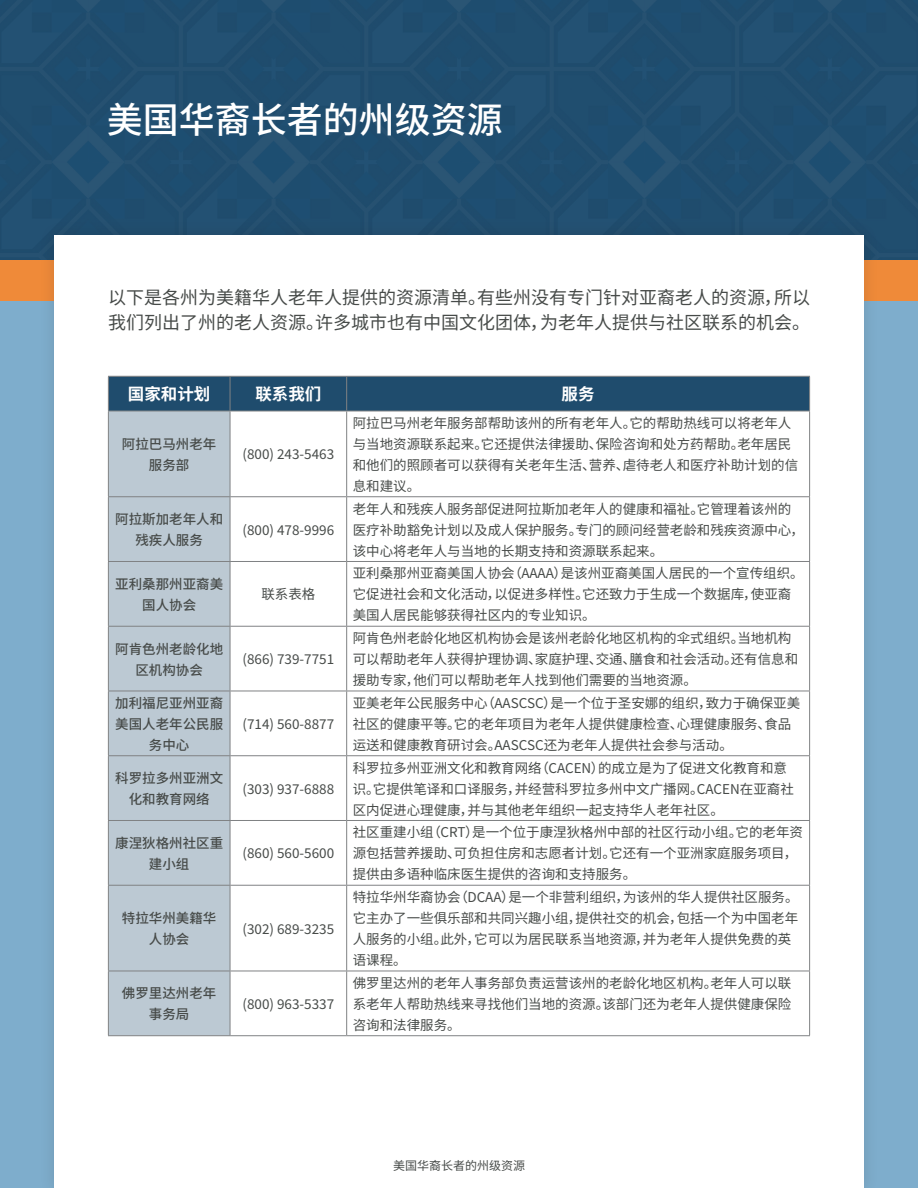
<style>
.page{position:relative;width:918px;height:1188px;background:#7eadcc}
.page>*{position:absolute;margin:0;border:0;box-sizing:border-box;transform-origin:0 0}
.t1{font:500 36px "Noto Sans SC";color:#fff}
.t2{font:18px/25.5px "Noto Sans SC";color:#474b49}
.t3{font:700 16.5px "Noto Sans SC";color:#fff}
.t4{font:13.5px/21px "Noto Sans SC";color:#474b49}
.t5{font:500 13.5px/21px "Noto Sans SC";color:#474b49;text-align:center}
.t6{font:12px "Noto Sans SC";color:#474b49}
</style>
<div class="page">
<div style="left:0;top:0;width:918px;height:280px;background:#1f4c6d"></div>
<div style="left:0;top:260px;width:918px;height:41px;background:#ef8a39"></div>
<div style="left:39px;top:220px;width:841px;height:968px;background:#231f20;opacity:.15"></div>
<div style="left:54px;top:235px;width:810px;height:953px;background:#fff"></div>
<div style="left:109px;top:377px;width:700px;height:34px;background:#1f4c6d"></div>
<div style="left:109px;top:412px;width:121px;height:623px;background:#bcc9d3"></div>
<hr style="left:108px;top:376px;width:122px;height:1px;background:#808284">
<hr style="left:108px;top:377px;width:1px;height:34px;background:#808284">
<hr style="left:230px;top:376px;width:117px;height:1px;background:#808284">
<hr style="left:230px;top:377px;width:1px;height:34px;background:#808284">
<hr style="left:347px;top:376px;width:463px;height:1px;background:#808284">
<hr style="left:346px;top:377px;width:1px;height:34px;background:#808284">
<hr style="left:809px;top:377px;width:1px;height:34px;background:#808284">
<hr style="left:108px;top:411px;width:122px;height:1px;background:#808284">
<hr style="left:108px;top:411px;width:1px;height:85px;background:#808284">
<hr style="left:230px;top:411px;width:117px;height:1px;background:#808284">
<hr style="left:230px;top:411px;width:1px;height:85px;background:#808284">
<hr style="left:347px;top:411px;width:463px;height:1px;background:#808284">
<hr style="left:346px;top:411px;width:1px;height:85px;background:#808284">
<hr style="left:809px;top:411px;width:1px;height:85px;background:#808284">
<hr style="left:108px;top:496px;width:122px;height:1px;background:#808284">
<hr style="left:108px;top:497px;width:1px;height:64px;background:#808284">
<hr style="left:230px;top:496px;width:117px;height:1px;background:#808284">
<hr style="left:230px;top:497px;width:1px;height:64px;background:#808284">
<hr style="left:347px;top:496px;width:463px;height:1px;background:#808284">
<hr style="left:346px;top:497px;width:1px;height:64px;background:#808284">
<hr style="left:809px;top:497px;width:1px;height:64px;background:#808284">
<hr style="left:108px;top:561px;width:122px;height:1px;background:#808284">
<hr style="left:108px;top:562px;width:1px;height:64px;background:#808284">
<hr style="left:230px;top:561px;width:117px;height:1px;background:#808284">
<hr style="left:230px;top:562px;width:1px;height:64px;background:#808284">
<hr style="left:347px;top:561px;width:463px;height:1px;background:#808284">
<hr style="left:346px;top:562px;width:1px;height:64px;background:#808284">
<hr style="left:809px;top:562px;width:1px;height:64px;background:#808284">
<hr style="left:108px;top:626px;width:122px;height:1px;background:#808284">
<hr style="left:108px;top:627px;width:1px;height:64px;background:#808284">
<hr style="left:230px;top:626px;width:117px;height:1px;background:#808284">
<hr style="left:230px;top:627px;width:1px;height:64px;background:#808284">
<hr style="left:347px;top:626px;width:463px;height:1px;background:#808284">
<hr style="left:346px;top:627px;width:1px;height:64px;background:#808284">
<hr style="left:809px;top:627px;width:1px;height:64px;background:#808284">
<hr style="left:108px;top:691px;width:122px;height:1px;background:#808284">
<hr style="left:108px;top:691px;width:1px;height:64px;background:#808284">
<hr style="left:230px;top:691px;width:117px;height:1px;background:#808284">
<hr style="left:230px;top:691px;width:1px;height:64px;background:#808284">
<hr style="left:347px;top:691px;width:463px;height:1px;background:#808284">
<hr style="left:346px;top:691px;width:1px;height:64px;background:#808284">
<hr style="left:809px;top:691px;width:1px;height:64px;background:#808284">
<hr style="left:108px;top:755px;width:122px;height:1px;background:#808284">
<hr style="left:108px;top:756px;width:1px;height:64px;background:#808284">
<hr style="left:230px;top:755px;width:117px;height:1px;background:#808284">
<hr style="left:230px;top:756px;width:1px;height:64px;background:#808284">
<hr style="left:347px;top:755px;width:463px;height:1px;background:#808284">
<hr style="left:346px;top:756px;width:1px;height:64px;background:#808284">
<hr style="left:809px;top:756px;width:1px;height:64px;background:#808284">
<hr style="left:108px;top:820px;width:122px;height:1px;background:#808284">
<hr style="left:108px;top:821px;width:1px;height:64px;background:#808284">
<hr style="left:230px;top:820px;width:117px;height:1px;background:#808284">
<hr style="left:230px;top:821px;width:1px;height:64px;background:#808284">
<hr style="left:347px;top:820px;width:463px;height:1px;background:#808284">
<hr style="left:346px;top:821px;width:1px;height:64px;background:#808284">
<hr style="left:809px;top:821px;width:1px;height:64px;background:#808284">
<hr style="left:108px;top:885px;width:122px;height:1px;background:#808284">
<hr style="left:108px;top:886px;width:1px;height:85px;background:#808284">
<hr style="left:230px;top:885px;width:117px;height:1px;background:#808284">
<hr style="left:230px;top:886px;width:1px;height:85px;background:#808284">
<hr style="left:347px;top:885px;width:463px;height:1px;background:#808284">
<hr style="left:346px;top:886px;width:1px;height:85px;background:#808284">
<hr style="left:809px;top:886px;width:1px;height:85px;background:#808284">
<hr style="left:108px;top:971px;width:122px;height:1px;background:#808284">
<hr style="left:108px;top:971px;width:1px;height:64px;background:#808284">
<hr style="left:230px;top:971px;width:117px;height:1px;background:#808284">
<hr style="left:230px;top:971px;width:1px;height:64px;background:#808284">
<hr style="left:347px;top:971px;width:463px;height:1px;background:#808284">
<hr style="left:346px;top:971px;width:1px;height:64px;background:#808284">
<hr style="left:809px;top:971px;width:1px;height:64px;background:#808284">
<hr style="left:108px;top:1035px;width:122px;height:1px;background:#808284">
<hr style="left:230px;top:1035px;width:117px;height:1px;background:#808284">
<hr style="left:347px;top:1035px;width:463px;height:1px;background:#808284">
<h1 class="t1" style="left:107px;top:100px;width:398px">美国华裔长者的州级资源</h1>
<h2 class="t2" style="left:108px;top:285px;width:704px">以下是各州为美籍华人老年人提供的资源清单。有些州没有专门针对亚裔老人的资源，所以我们列出了州的老人资源。许多城市也有中国文化团体，为老年人提供与社区联系的机会。</h2>
<p class="t3" style="left:128px;top:385px;width:84px">国家和计划</p>
<p class="t3" style="left:255px;top:385px;width:67px">联系我们</p>
<p class="t3" style="left:562px;top:385px;width:34px">服务</p>
<p class="t5" style="left:122px;top:434px;width:96px">阿拉巴马州老年服务部</p>
<p class="t4" style="left:242px;top:444px;width:93px">(800) 243-5463</p>
<p class="t4" style="left:353px;top:413px;width:447px">阿拉巴马州老年服务部帮助该州的所有老年人。它的帮助热线可以将老年人与当地资源联系起来。它还提供法律援助、保险咨询和处方药帮助。老年居民和他们的照顾者可以获得有关老年生活、营养、虐待老人和医疗补助计划的信息和建议。</p>
<p class="t5" style="left:115px;top:509px;width:109px">阿拉斯加老年人和残疾人服务</p>
<p class="t4" style="left:242px;top:519px;width:93px">(800) 478-9996</p>
<p class="t5" style="left:115px;top:574px;width:109px">亚利桑那州亚裔美国人协会</p>
<p class="t4" style="left:261px;top:584px;width:55px">联系表格</p>
<p class="t5" style="left:115px;top:638px;width:109px">阿肯色州老龄化地区机构协会</p>
<p class="t4" style="left:242px;top:649px;width:93px">(866) 739-7751</p>
<p class="t5" style="left:115px;top:693px;width:109px">加利福尼亚州亚裔美国人老年公民服务中心</p>
<p class="t4" style="left:242px;top:714px;width:93px">(714) 560-8877</p>
<p class="t5" style="left:115px;top:768px;width:109px">科罗拉多州亚洲文化和教育网络</p>
<p class="t4" style="left:242px;top:778px;width:93px">(303) 937-6888</p>
<p class="t5" style="left:115px;top:833px;width:109px">康涅狄格州社区重建小组</p>
<p class="t4" style="left:242px;top:843px;width:93px">(860) 560-5600</p>
<p class="t5" style="left:122px;top:908px;width:96px">特拉华州美籍华人协会</p>
<p class="t4" style="left:242px;top:918px;width:93px">(302) 689-3235</p>
<p class="t5" style="left:122px;top:983px;width:96px">佛罗里达州老年事务局</p>
<p class="t4" style="left:242px;top:994px;width:93px">(800) 963-5337</p>
<p class="t4" style="left:353px;top:498px;width:453px">老年人和残疾人服务部促进阿拉斯加老年人的健康和福祉。它管理着该州的医疗补助豁免计划以及成人保护服务。专门的顾问经营老龄和残疾资源中心，该中心将老年人与当地的长期支持和资源联系起来。</p>
<p class="t4" style="left:353px;top:563px;width:453px">亚利桑那州亚裔美国人协会（AAAA）是该州亚裔美国人居民的一个宣传组织。它促进社会和文化活动，以促进多样性。它还致力于生成一个数据库，使亚裔美国人居民能够获得社区内的专业知识。</p>
<p class="t4" style="left:353px;top:628px;width:447px">阿肯色州老龄化地区机构协会是该州老龄化地区机构的伞式组织。当地机构可以帮助老年人获得护理协调、家庭护理、交通、膳食和社会活动。还有信息和援助专家，他们可以帮助老年人找到他们需要的当地资源。</p>
<p class="t4" style="left:353px;top:693px;width:449px">亚美老年公民服务中心（AASCSC）是一个位于圣安娜的组织，致力于确保亚美社区的健康平等。它的老年项目为老年人提供健康检查、心理健康服务、食品运送和健康教育研讨会。AASCSC还为老年人提供社会参与活动。</p>
<p class="t4" style="left:353px;top:757px;width:443px">科罗拉多州亚洲文化和教育网络（CACEN）的成立是为了促进文化教育和意识。它提供笔译和口译服务，并经营科罗拉多州中文广播网。CACEN在亚裔社区内促进心理健康，并与其他老年组织一起支持华人老年社区。</p>
<p class="t4" style="left:353px;top:822px;width:452px">社区重建小组（CRT）是一个位于康涅狄格州中部的社区行动小组。它的老年资源包括营养援助、可负担住房和志愿者计划。它还有一个亚洲家庭服务项目，提供由多语种临床医生提供的咨询和支持服务。</p>
<p class="t4" style="left:353px;top:887px;width:448px">特拉华州华裔协会（DCAA）是一个非营利组织，为该州的华人提供社区服务。它主办了一些俱乐部和共同兴趣小组，提供社交的机会，包括一个为中国老年人服务的小组。此外，它可以为居民联系当地资源，并为老年人提供免费的英语课程。</p>
<p class="t4" style="left:353px;top:973px;width:440px;text-align:justify">佛罗里达州的老年人事务部负责运营该州的老龄化地区机构。老年人可以联系老年人帮助热线来寻找他们当地的资源。该部门还为老年人提供健康保险咨询和法律服务。</p>
<p class="t6" style="left:393px;top:1159px;width:133px">美国华裔长者的州级资源</p>
</div>
